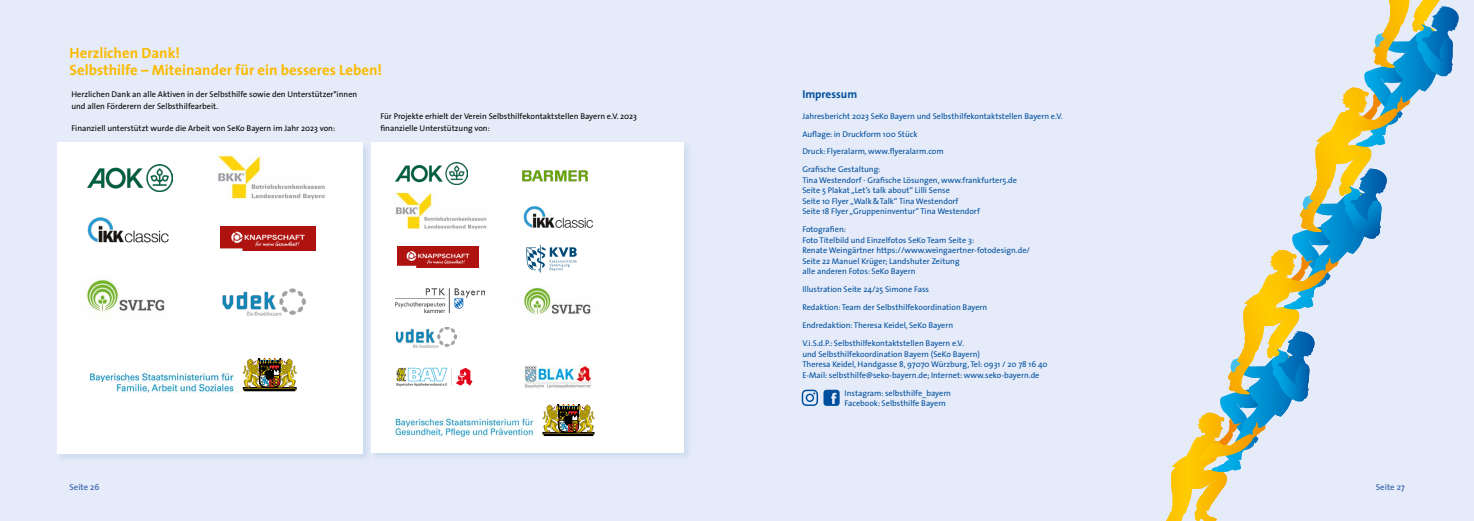
<style>
.page{position:relative;width:1474px;height:521px;background:#fff}
.page>*{position:absolute;margin:0;border:0;box-sizing:border-box;transform-origin:0 0}
.t1{font:700 14.88px/16.6px "The Sans";color:#fbba00}
.t2{font:700 11.38px "The Sans";color:#004f9f}
.t3{font:600 8.75px "The Sans";color:#416bb2}
.t4{font:8.31px/10.5px "The Sans";color:#004f9f}
.t5{font:8.31px/12.2px "The Sans";color:#000}
</style>
<div class="page">
<div style="left:0;top:0;width:1473px;height:521px;background:#e5ebf8"></div>
<div style="left:370px;top:141px;width:322px;height:320px;background:#004f9f;opacity:.1"></div>
<div style="left:372px;top:143px;width:312px;height:310px;background:#fff"></div>
<div style="left:56px;top:142px;width:315px;height:320px;background:#d7e1f2"></div>
<div style="left:57px;top:143px;width:306px;height:311px;background:#fff"></div>
<svg style="left:526px;top:245px;width:50px;height:28px"></svg>
<img style="left:395px;top:288px;width:89px;height:25px">
<img style="left:87px;top:165px;width:85px;height:26px">
<img style="left:396px;top:162px;width:72px;height:23px">
<img style="left:223px;top:288px;width:82px;height:28px">
<img style="left:396px;top:327px;width:60px;height:20px">
<img style="left:85px;top:279px;width:80px;height:33px">
<img style="left:523px;top:287px;width:68px;height:31px">
<img style="left:87px;top:217px;width:82px;height:26px">
<img style="left:523px;top:206px;width:70px;height:22px">
<img style="left:217px;top:155px;width:108px;height:45px">
<img style="left:394px;top:191px;width:93px;height:39px">
<img style="left:221px;top:226px;width:94px;height:25px">
<img style="left:398px;top:246px;width:80px;height:22px">
<img style="left:522px;top:170px;width:66px;height:12px">
<svg style="left:801px;top:390px;width:38px;height:16px"></svg>
<svg style="left:542px;top:404px;width:52px;height:32px;background:#8e7f4b"></svg>
<img style="left:394px;top:416px;width:141px;height:21px">
<svg style="left:1166px;top:0;width:293px;height:521px"></svg>
<hr style="left:244px;top:391px;width:51px;height:1px;background:#020203">
<img style="left:242px;top:358px;width:55px;height:33px">
<img style="left:89px;top:369px;width:145px;height:13px">
<img style="left:117px;top:381px;width:121px;height:11px">
<img style="left:396px;top:367px;width:77px;height:20px">
<img style="left:524px;top:365px;width:68px;height:24px">
<h1 class="t1" style="left:70px;top:45px;width:314px">Herzlichen Dank!<br>Selbsthilfe – Miteinander für ein besseres Leben!</h1>
<p class="t5" style="left:71px;top:88px;width:287px">Herzlichen Dank an alle Aktiven in der Selbsthilfe sowie den Unterstützer*innen und allen Förderern der Selbsthilfearbeit.</p>
<p class="t5" style="left:71px;top:122px;width:265px">Finanziell unterstützt wurde die Arbeit von SeKo Bayern im Jahr 2023 von:</p>
<p class="t5" style="left:380px;top:110px;width:258px">Für Projekte erhielt der Verein Selbsthilfekontaktstellen Bayern e.V. 2023 finanzielle Unterstützung von:</p>
<h2 class="t2" style="left:802px;top:85px;width:56px">Impressum</h2>
<p class="t4" style="left:802px;top:107px;width:262px;line-height:17.9px">Jahresbericht 2023 SeKo Bayern und Selbsthilfekontaktstellen Bayern e.V.<br>Auflage: in Druckform 100 Stück<br>Druck: Flyeralarm, www.flyeralarm.com<br>Grafische Gestaltung:</p>
<p class="t4" style="left:802px;top:175px;width:216px">Tina Westendorf · Grafische Lösungen, www.frankfurter5.de Seite 5 Plakat „Let’s talk about“ Lilli Sense<br>Seite 10 Flyer „Walk&amp;Talk“ Tina Westendorf<br>Seite 18 Flyer „Gruppeninventur“ Tina Westendorf</p>
<p class="t4" style="left:802px;top:224px;width:229px">Fotografien:<br>Foto Titelbild und Einzelfotos SeKo Team Seite 3:<br>Renate Weingärtner https://www.weingaertner-fotodesign.de/ Seite 22 Manuel Krüger; Landshuter Zeitung<br>alle anderen Fotos: SeKo Bayern</p>
<p class="t4" style="left:802px;top:280px;width:186px;line-height:17.9px">Illustration Seite 24/25 Simone Fass<br>Redaktion: Team der Selbsthilfekoordination Bayern Endredaktion: Theresa Keidel, SeKo Bayern<br>V.i.S.d.P.: Selbsthilfekontaktstellen Bayern e.V.</p>
<p class="t4" style="left:802px;top:348px;width:247px">und Selbsthilfekoordination Bayern (SeKo Bayern)<br>Theresa Keidel, Handgasse 8, 97070 Würzburg, Tel: 0931 / 20 78 16 40<br>E-Mail: selbsthilfe@seko-bayern.de; Internet: www.seko-bayern.de</p>
<p class="t4" style="left:844px;top:387px;width:108px">Instagram: selbsthilfe_bayern<br>Facebook: Selbsthilfe Bayern</p>
<p class="t3" style="left:69px;top:480px;width:32px">Seite 26</p>
<p class="t3" style="left:1375px;top:480px;width:31px">Seite 27</p>
</div>
